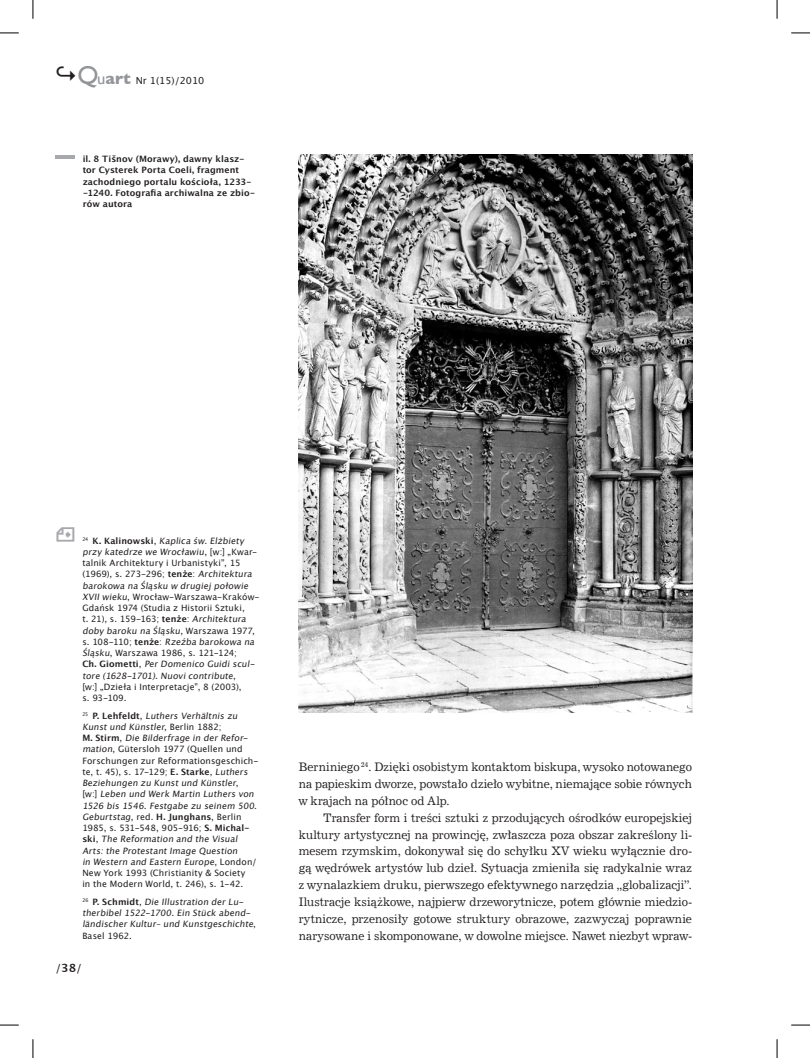
<style>
.page{position:relative;width:810px;height:1058px;background:#fff}
.page>*{position:absolute;margin:0;border:0;box-sizing:border-box;transform-origin:0 0}
.t1{font:11.75px "News 702 EU";letter-spacing:.005em;color:#231f20;scale:.94 1}
.t2{font:11.25px "Lucida Grande";color:#231f20}
.t3{font:9.75px "Lucida Grande";color:#231f20}
.t4{font:8.75px/11.2px "Lucida Grande";letter-spacing:.01em;color:#231f20}
.t5{font:700 8.75px/11.2px "Lucida Grande";letter-spacing:.01em;color:#231f20}
.s1{font-weight:700;font-size:22.5px}
.s2{font-family:"Gill Sans";font-size:25.75px;color:#939598}
.s3{font-family:"Gill Sans";font-size:16.5px;color:#939598}
.s4{font-family:"Gill Sans";font-weight:700;font-size:16.5px;color:#939598}
.s5{font-weight:700}
</style>
<div class="page">
<img style="left:299px;top:155px;width:393px;height:557px">
<hr style="left:55px;top:155px;width:20px;height:3px;background:#a8a9ad">
<svg style="left:0;top:32px;width:19px;height:2px"></svg>
<svg style="left:791px;top:32px;width:19px;height:2px"></svg>
<svg style="left:0;top:1024px;width:19px;height:2px"></svg>
<svg style="left:791px;top:1024px;width:19px;height:2px"></svg>
<svg style="left:32px;top:0;width:2px;height:19px"></svg>
<svg style="left:32px;top:1039px;width:2px;height:19px"></svg>
<svg style="left:776px;top:0;width:2px;height:19px"></svg>
<svg style="left:776px;top:1039px;width:2px;height:19px"></svg>
<p class="t3" style="left:55px;top:75px;width:151px"><span class="s1">↪</span><span class="s2">Q</span><span class="s3">u</span><span class="s4">art</span> Nr 1(15)/2010</p>
<p class="t5" style="left:83px;top:153px;width:174px">il. 8 Tišnov (Morawy), dawny klasz&shy;tor Cysterek Porta Coeli, fragment zachodniego portalu kościoła, 1233- -1240. Fotografia archiwalna ze zbio&shy;rów autora</p>
<p class="t4" style="left:82px;top:535px;width:179px"><sup>2</sup> <sup>4</sup> <span class="s5">K . Ka l i n ow s k i</span> , Kaplica św.Elżbiety przy katedrze we Wrocławiu, [w : ] „ Kw a r&shy;talnik Architektury i Urbanistyki”, 15 (1969), s. 273-296; <span class="s5">tenże</span>: Architektura barokowa na Śląsku w drugiej połowie XVIIwieku, Wrocław-Warszawa-Kraków-Gdańsk 1974 (Studia z Historii Sztuki,<br>t. 21), s. 159-163; <span class="s5">tenże</span>: Architektura doby baroku na Śląsku, Wa r s z awa 1 9 7 7, s . 108 -110; <span class="s5">te n że</span>: Rzeźba barokowa na Śląsku, Warszawa 1986, s. 121-124;<br><span class="s5">C h . G i o m ett i</span> , PerDomenico Guidiscul&shy;tore (1628-1701).Nuovicontribute,<br>[w:] „Dzieła i Interpretacje”, 8 (2003),<br>s. 93-109.</p>
<p class="t4" style="left:82px;top:710px;width:179px"><sup>2</sup> <sup>5</sup> <span class="s5">P. Le h fe l d t</span> , Luthers Verhältnis zu Kunstund Künstler, Be r l i n 1 8 8 2 ;<br><span class="s5">M . St i r m</span> , Die Bilderfrage in derRefor&shy;mation, Gütersloh 1977 (Quellen und Forschungen zur Reformationsgeschich&shy;te, t. 45), s. 17-129; <span class="s5">E. Starke</span>, Luthers Beziehungen zu Kunstund Künstler,<br>[w : ] Leben und Werk Martin Luthers von 1526 bis 1546.Festgabe zu seinem 500.<br>Geburtstag, red. <span class="s5">H. Junghans</span>, Berlin 1985, s. 531-548, 905-916; <span class="s5">S. Michal-<br>s k i</span> , The Reformation and the Visual Arts:the ProtestantImage Question<br>in Western and Eastern Europe, Lo n d o n / New York 1993 (Christianity &amp; Society<br>in the Modern World, t. 246), s. 1-42.</p>
<p class="t4" style="left:82px;top:896px;width:175px"><sup>2</sup> <sup>6</sup> <span class="s5">P. Sc h m i d t</span> , Die Illustration derLu&shy;therbibel1522-1700.Ein Stück abend&shy;ländischerKultur–und Kunstgeschichte, Basel 1962.</p>
<p class="t2" style="left:55px;top:961px;width:28px">/<span class="s5">38</span>/</p>
<p class="t1" style="left:299px;top:760px;width:420px">Berniniego <sup>24</sup>. Dzięki osobistym kontaktom biskupa, wysoko notowanego</p>
<p class="t1" style="left:299px;top:776px;width:420px">na papieskim dworze, powstało dzieło wybitne, niemające sobie równych</p>
<p class="t1" style="left:299px;top:793px;width:162px">w krajach na północ od Alp.</p>
<p class="t1" style="left:323px;top:810px;width:394px">Transfer form i treści sztuki z przodujących ośrodków europejskiej</p>
<p class="t1" style="left:299px;top:827px;width:420px">kultury artystycznej na prowincję, zwłaszcza poza obszar zakreślony li-</p>
<p class="t1" style="left:299px;top:844px;width:420px">mesem rzymskim, dokonywał się do schyłku XV wieku wyłącznie dro-</p>
<p class="t1" style="left:299px;top:861px;width:420px">gą wędrówek artystów lub dzieł. Sytuacja zmieniła się radykalnie wraz</p>
<p class="t1" style="left:299px;top:878px;width:420px">z wynalazkiem druku, pierwszego efektywnego narzędzia „globalizacji”.</p>
<p class="t1" style="left:299px;top:895px;width:420px">Ilustracje książkowe, najpierw drzeworytnicze, potem głównie miedzio-</p>
<p class="t1" style="left:299px;top:911px;width:420px">rytnicze, przenosiły gotowe struktury obrazowe, zazwyczaj poprawnie</p>
<p class="t1" style="left:299px;top:928px;width:420px">narysowane i skomponowane, w dowolne miejsce. Nawet niezbyt wpraw-</p>
</div>
